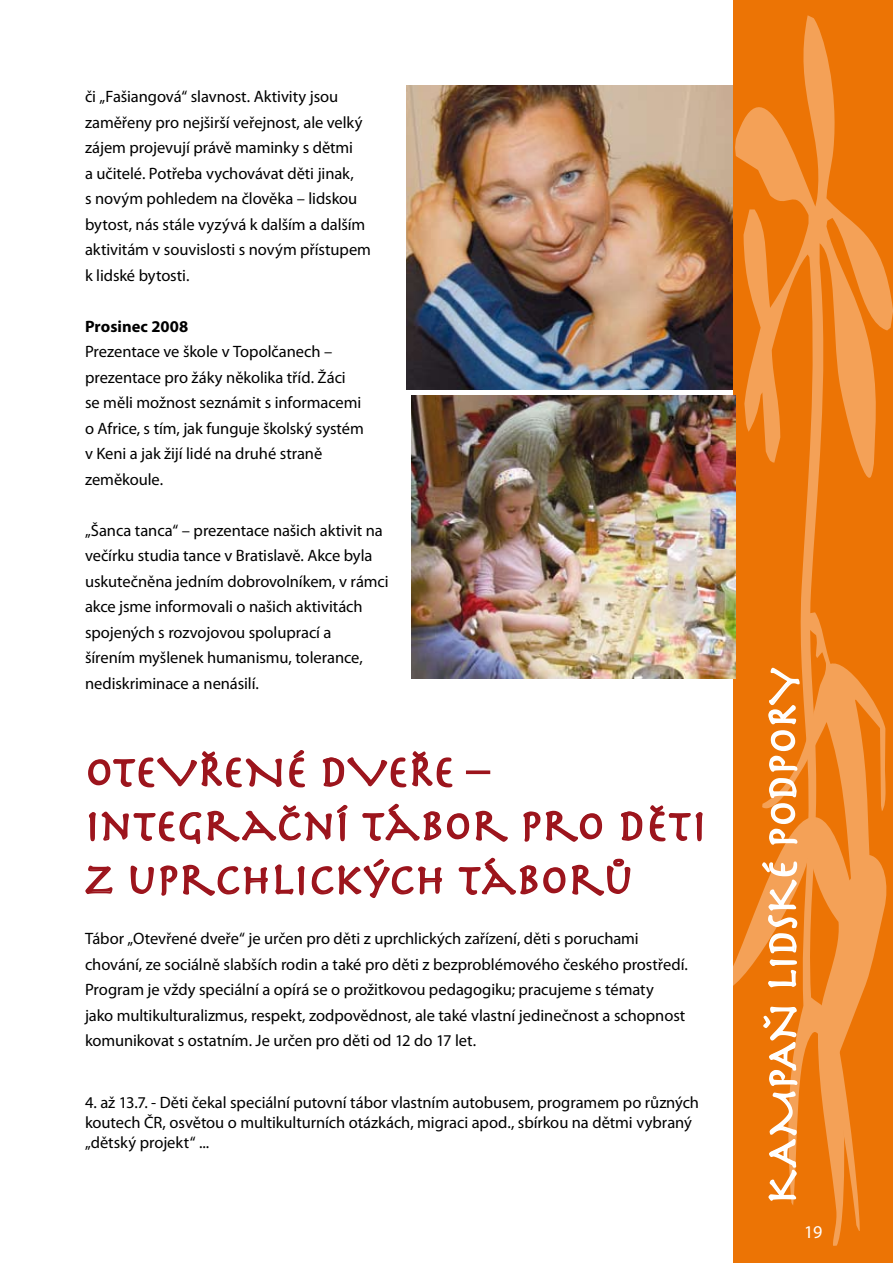
<style>
.page{position:relative;width:893px;height:1263px;background:#fff}
.page>*{position:absolute;margin:0;border:0;box-sizing:border-box;transform-origin:0 0}
.t1{font:45px/54px "Herculanum";letter-spacing:-.01em;color:#9c141c}
.t2{font:42px "Herculanum";letter-spacing:-.015em;color:#fff}
.t3{font:18px "Myriad Pro";color:#fff}
.t4{font:16.5px/25.5px "Myriad Pro";letter-spacing:-.005em;color:#000}
.t5{font:700 16.5px "Myriad Pro";color:#000}
</style>
<div class="page">
<img style="left:407px;top:85px;width:326px;height:304px">
<div style="left:733px;top:0;width:160px;height:1263px;background:#ec7405"></div>
<svg style="left:735px;top:15px;width:158px;height:597px"></svg>
<svg style="left:733px;top:612px;width:154px;height:634px"></svg>
<svg style="left:762px;top:1006px;width:36px;height:199px"></svg>
<svg style="left:761px;top:860px;width:38px;height:129px"></svg>
<svg style="left:767px;top:666px;width:34px;height:180px"></svg>
<svg style="left:649px;top:805px;width:54px;height:37px"></svg>
<svg style="left:85px;top:750px;width:558px;height:149px"></svg>
<img style="left:411px;top:395px;width:324px;height:283px">
<p class="t4" style="left:85px;top:84px;width:287px">či „Fašiangová“ slavnost. Aktivity jsou zaměřeny pro nejširší veřejnost, ale velký zájem projevují právě maminky s dětmi<br>a učitelé. Potřeba vychovávat děti jinak,<br>s novým pohledem na člověka – lidskou bytost, nás stále vyzývá k dalším a dalším aktivitám v souvislosti s novým přístupem k lidské bytosti.</p>
<p class="t5" style="left:85px;top:317px;width:105px">Prosinec 2008</p>
<p class="t4" style="left:85px;top:339px;width:280px">Prezentace ve škole v Topolčanech – prezentace pro žáky několika tříd. Žáci se měli možnost seznámit s informacemi o Africe, s tím, jak funguje školský systém v Keni a jak žijí lidé na druhé straně zeměkoule.</p>
<p class="t4" style="left:85px;top:518px;width:305px">„Šanca tanca“ – prezentace našich aktivit na večírku studia tance v Bratislavě. Akce byla uskutečněna jedním dobrovolníkem, v rámci akce jsme informovali o našich aktivitách spojených s rozvojovou spoluprací a<br>šírením myšlenek humanismu, tolerance, nediskriminace a nenásilí.</p>
<h1 class="t1" style="left:85px;top:742px;width:623px">OTEVŘENÉ DVEŘE –<br>INTEGRAČNÍ TÁBOR PRO DĚTI<br>Z UPRCHLICKÝCH TÁBORŮ</h1>
<p class="t4" style="left:85px;top:926px;width:604px">Tábor „Otevřené dveře“ je určen pro děti z uprchlických zařízení, děti s poruchami chování, ze sociálně slabších rodin a také pro děti z bezproblémového českého prostředí.<br>Program je vždy speciální a opírá se o prožitkovou pedagogiku; pracujeme s tématy<br>jako multikulturalizmus, respekt, zodpovědnost, ale také vlastní jedinečnost a schopnost komunikovat s ostatním. Je určen pro děti od 12 do 17 let.</p>
<p class="t4" style="left:85px;top:1093px;width:616px;line-height:19.8px">4. až 13.7. - Děti čekal speciální putovní tábor vlastním autobusem, programem po různých koutech ČR, osvětou o multikulturních otázkách, migraci apod., sbírkou na dětmi vybraný „dětský projekt“ ...</p>
<h2 class="t2" style="left:756px;top:1204px;width:537px;rotate:-90deg">KAMPAŇ LIDSKÉ PODPORY</h2>
<p class="t3" style="left:804px;top:1222px;width:20px">19</p>
</div>
